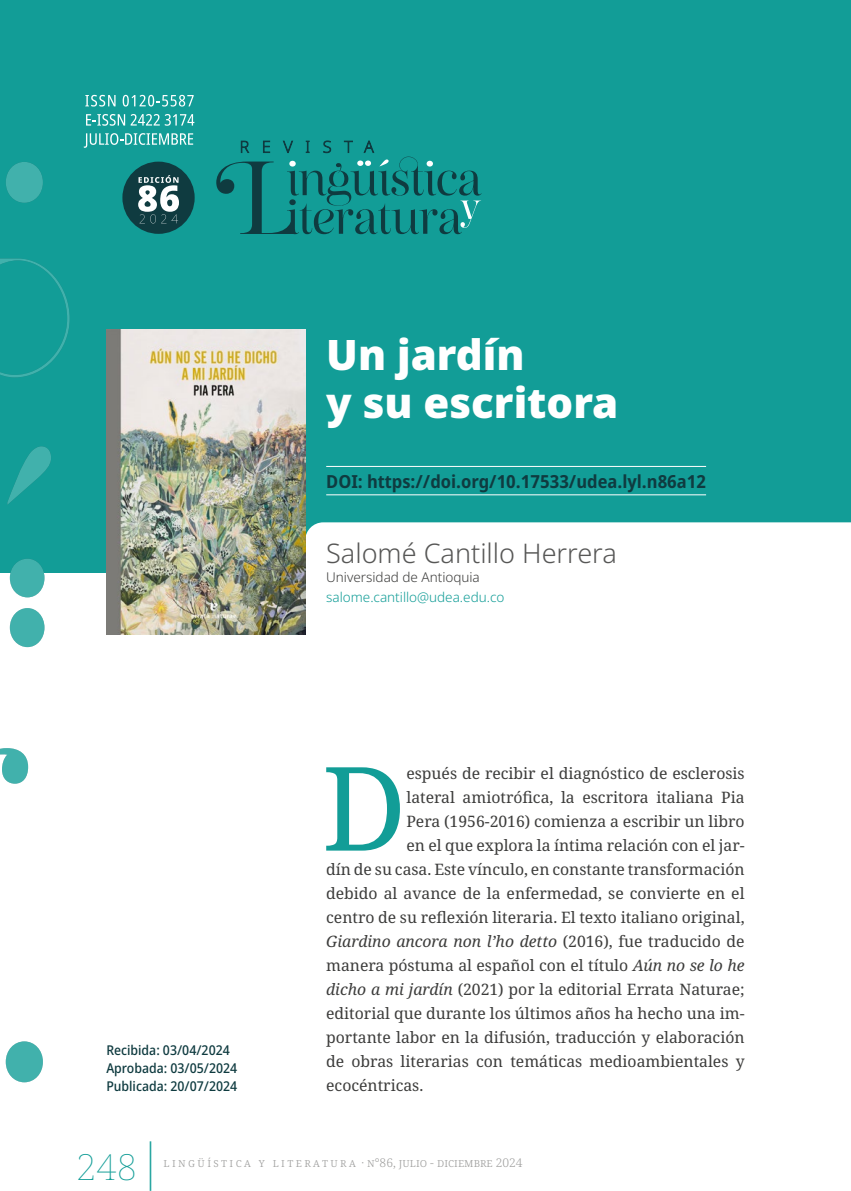
<style>
.page{position:relative;width:851px;height:1191px;background:#fff}
.page>*{position:absolute;margin:0;border:0;box-sizing:border-box;transform-origin:0 0}
.capitular{font:116.55px "Noto Serif";color:#129d97}
.TitArticulo{font:900 42px/48px "Noto Sans";color:#fff}
.t1{font:100 36px "Noto Serif";color:#129d97}
.autores{font:300 27px "Noto Sans";color:#575756}
.DOI{font:700 semi-condensed 18px "Noto Sans";color:#0f3b40}
.capitular-2{font:15.75px "Noto Serif";color:#3c3c3b}
.capitular-3{font:italic 15.75px "Noto Serif";color:#3c3c3b}
.fechas{font:500 semi-condensed 13.5px "Noto Sans";color:#0f3b40}
.txtAutores{font:300 13.5px "Noto Sans";color:#129d97}
.txtAutores-2{font:300 13.5px "Noto Sans";color:#3c3c3b}
.t2{font:300 12px "Noto Serif";letter-spacing:.19em;color:#9d9d9c}
.s1{font-style:normal}
.s2{font-style:italic}
.s3{font-size:49.5px}
</style>
<div class="page">
<div style="left:0;top:0;width:850px;height:572px;background:#129d97"></div>
<svg style="left:305px;top:522px;width:545px;height:109px"></svg>
<img style="left:106px;top:329px;width:199px;height:305px">
<hr style="left:326px;top:466px;width:380px;height:1px;background:#fff">
<hr style="left:326px;top:494px;width:380px;height:1px;background:#fff">
<svg style="left:216px;top:141px;width:265px;height:93px"></svg>
<div style="left:122px;top:162px;width:73px;height:72px;background:#0f3b40;border-radius:50%"></div>
<svg style="left:138px;top:175px;width:41px;height:48px"></svg>
<div style="left:6px;top:1041px;width:37px;height:41px;background:#41b1ac;border-radius:50%"></div>
<svg style="left:0;top:748px;width:28px;height:35px"></svg>
<div style="left:10px;top:608px;width:34px;height:39px;background:#41b1ac;border-radius:50%"></div>
<div style="left:10px;top:558px;width:34px;height:39px;background:#41b1ac;border-radius:50%"></div>
<svg style="left:7px;top:446px;width:44px;height:59px"></svg>
<svg style="left:0;top:258px;width:70px;height:119px"></svg>
<div style="left:6px;top:162px;width:37px;height:41px;background:#41b1ac;border-radius:50%"></div>
<svg style="left:85px;top:95px;width:30px;height:12px"></svg>
<svg style="left:123px;top:95px;width:71px;height:12px"></svg>
<svg style="left:86px;top:114px;width:39px;height:12px"></svg>
<svg style="left:131px;top:114px;width:63px;height:12px"></svg>
<svg style="left:84px;top:133px;width:109px;height:15px"></svg>
<p class="TitArticulo" style="left:326px;top:331px;width:294px">Un jardín<br>y su escritora</p>
<p class="DOI" style="left:326px;top:469px;width:381px">DOI: https://doi.org/10.17533/udea.lyl.n86a12</p>
<p class="fechas" style="left:106px;top:1040px;width:125px">Recibida: 03/04/2024</p>
<p class="fechas" style="left:106px;top:1058px;width:132px">Aprobada: 03/05/2024</p>
<p class="fechas" style="left:106px;top:1076px;width:132px">Publicada: 20/07/2024</p>
<p class="autores" style="left:326px;top:534px;width:292px">Salomé Cantillo Herrera</p>
<p class="txtAutores-2" style="left:326px;top:567px;width:155px">Universidad de Antioquia</p>
<p class="txtAutores" style="left:326px;top:587px;width:180px">salome.cantillo@udea.edu.co</p>
<p class="capitular" style="left:322px;top:728px;width:86px">D</p>
<p class="capitular-2" style="left:406px;top:762px;width:339px">espués de recibir el diagnóstico de esclerosis</p>
<p class="capitular-2" style="left:406px;top:786px;width:339px">lateral amiotrófica, la escritora italiana Pia</p>
<p class="capitular-2" style="left:406px;top:810px;width:339px">Pera (1956-2016) comienza a escribir un libro</p>
<p class="capitular-2" style="left:406px;top:834px;width:339px">en el que explora la íntima relación con el jar-</p>
<p class="capitular-2" style="left:326px;top:858px;width:420px">dín de su casa. Este vínculo, en constante transformación</p>
<p class="capitular-2" style="left:326px;top:882px;width:420px">debido al avance de la enfermedad, se convierte en el</p>
<p class="capitular-2" style="left:326px;top:906px;width:420px">centro de su reflexión literaria. El texto italiano original,</p>
<p class="capitular-3" style="left:326px;top:930px;width:420px">Giardino ancora non l’ho detto <span class="s1">(2016), fue traducido de</span></p>
<p class="capitular-2" style="left:326px;top:954px;width:420px">manera póstuma al español con el título <span class="s2">Aún no se lo he</span></p>
<p class="capitular-2" style="left:326px;top:978px;width:420px"><span class="s2">dicho a mi jardín</span> (2021) por la editorial Errata Naturae;</p>
<p class="capitular-2" style="left:326px;top:1002px;width:420px">editorial que durante los últimos años ha hecho una im-</p>
<p class="capitular-2" style="left:326px;top:1026px;width:420px">portante labor en la difusión, traducción y elaboración</p>
<p class="capitular-2" style="left:326px;top:1050px;width:420px">de obras literarias con temáticas medioambientales y</p>
<p class="capitular-2" style="left:326px;top:1074px;width:99px">ecocéntricas.</p>
<h3 class="t1" style="left:76px;top:1143px;width:90px">248<span class="s3">|</span></h3>
<p class="t2" style="left:163px;top:1154px;width:360px">lingüística y literatura · n°86, julio - diciembre 2024</p>
</div>
